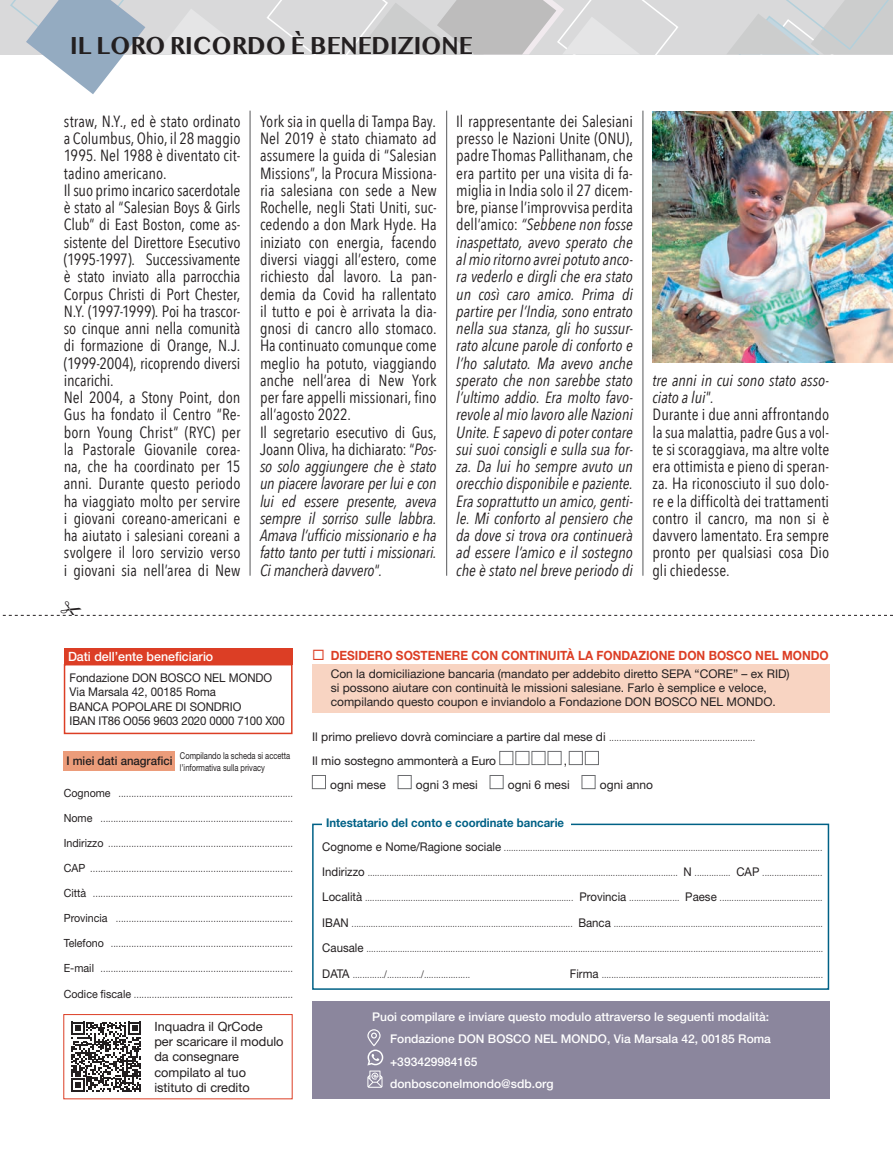
<style>
.page{position:relative;width:893px;height:1149px;background:#fff}
.page>*{position:absolute;margin:0;border:0;box-sizing:border-box;transform-origin:0 0}
.t1{font:700 22.5px "Bangla MN";color:#231f20;scale:.9 1}
.t2{font:16.2px/17.2px "Avenir Next Condensed";color:#231f20}
.t3{font:italic 16.2px/17.2px "Avenir Next Condensed";color:#231f20;text-align:justify}
.t4{font:12.75px/15.3px "Helvetica Neue LT Std";color:#231f20}
.t5{font:700 12.75px "Helvetica Neue LT Std";color:#dc3e25;scale:.93 1}
.t6{font:500 12.75px "Helvetica Neue LT Std";color:#fff}
.t7{font:12px/14.4px "Helvetica Neue LT Std";color:#231f20}
.t8{font:500 12px/22.2px "Helvetica Neue LT Std";color:#fff}
.t9{font:12px/14.4px "Helvetica Neue LT Std";color:#231f20;scale:.95 1}
.t10{font:700 12px "Helvetica Neue LT Std";color:#006186;scale:.95 1}
.t11{font:500 12px "Helvetica Neue LT Std";color:#231f20;scale:.95 1}
.t12{font:300 condensed 11.25px "Helvetica Neue LT Std";color:#231f20;scale:.95 1}
.t13{font:300 condensed 10.5px "Helvetica Neue LT Std";color:#231f20;scale:.95 1}
.t14{font:300 condensed 10.5px "Helvetica Neue LT Std";color:#231f20}
.t15{font:9.45px/11.6px "Helvetica Neue LT Std";color:#231f20;scale:.8 1}
.s1{font-style:italic}
.s2{font-style:normal}
.s3{font-weight:400;font-stretch:normal}
.s4{font-weight:400;font-stretch:normal;font-size:12px}
</style>
<div class="page">
<div style="left:63px;top:1013px;width:230px;height:85px;border:1px solid #dc3e25"></div>
<div style="left:312px;top:823px;width:517px;height:166px;border:2px solid #006186"></div>
<div style="left:322px;top:818px;width:249px;height:8px;background:#fff"></div>
<img style="left:652px;top:111px;width:241px;height:251px">
<svg style="left:155px;top:0;width:738px;height:54px;background:#d4d4d5"></svg>
<svg style="left:0;top:0;width:145px;height:94px"></svg>
<hr style="left:643px;top:111px;width:1px;height:464px;background:#57585a">
<hr style="left:446px;top:111px;width:1px;height:464px;background:#57585a">
<hr style="left:250px;top:111px;width:1px;height:464px;background:#57585a">
<div style="left:499px;top:751px;width:14px;height:13px;border:1px solid #6c6d70"></div>
<div style="left:569px;top:751px;width:14px;height:13px;border:1px solid #6c6d70"></div>
<div style="left:585px;top:751px;width:14px;height:13px;border:1px solid #6c6d70"></div>
<div style="left:312px;top:775px;width:14px;height:13px;border:1px solid #6c6d70"></div>
<div style="left:312px;top:1000px;width:517px;height:98px;background:#8b869d"></div>
<svg style="left:367px;top:1029px;width:16px;height:58px"></svg>
<div style="left:64px;top:648px;width:229px;height:16px;background:#dc3e25"></div>
<div style="left:64px;top:663px;width:229px;height:71px;border:2px solid #dc3e25"></div>
<div style="left:64px;top:751px;width:111px;height:19px;background:#ec9c7a"></div>
<svg style="left:71px;top:1021px;width:70px;height:70px"></svg>
<div style="left:312px;top:664px;width:517px;height:49px;background:#f8d4c2"></div>
<svg style="left:3px;top:614px;width:890px;height:1px"></svg>
<h1 class="t1" style="left:70px;top:33px;width:449px">IL LORO RICORDO E` BENEDIZIONE</h1>
<p class="t2" style="left:64px;top:112px;width:178px">straw, N.Y., ed è stato ordinato a Columbus, Ohio, il 28 maggio<br>1995. Nel 1988 è diventato cit&shy;tadino americano.<br>Il suo primo incarico sacerdotale è stato al “Salesian Boys &amp; Girls<br>Club” di East Boston, come as&shy;sistente del Direttore Esecutivo (1995-1997). Successivamente è stato inviato alla parrocchia<br>Corpus Christi di Port Chester,<br>N.Y. (1997-1999). Poi ha trascor&shy;so cinque anni nella comunità di formazione di Orange, N.J. (1999-2004), ricoprendo diversi incarichi.<br>Nel 2004, a Stony Point, don<br>Gus ha fondato il Centro “Re&shy;born Young Christ” (RYC) per la Pastorale Giovanile corea&shy;na, che ha coordinato per 15 anni. Durante questo periodo ha viaggiato molto per servire i giovani coreano-americani e ha aiutato i salesiani coreani a svolgere il loro servizio verso i giovani sia nell’area di New</p>
<p class="t2" style="left:260px;top:112px;width:178px">York sia in quella di Tampa Bay.<br>Nel 2019 è stato chiamato ad assumere la guida di “Salesian<br>Missions”, la Procura Missiona&shy;ria salesiana con sede a New<br>Rochelle, negli Stati Uniti, suc&shy;cedendo a don Mark Hyde. Ha iniziato con energia, facendo diversi viaggi all’estero, come richiesto dal lavoro. La pan&shy;demia da Covid ha rallentato il tutto e poi è arrivata la dia&shy;gnosi di cancro allo stomaco.<br>Ha continuato comunque come meglio ha potuto, viaggiando anche nell’area di New York per fare appelli missionari, fino all’agosto 2022.<br>Il segretario esecutivo di Gus,<br>Joann Oliva, ha dichiarato: “<span class="s1">Pos&shy;so solo aggiungere che è stato un piacere lavorare per lui e con lui ed essere presente, aveva sempre il sorriso sulle labbra.<br>Amava l’ufficio missionario e ha fatto tanto per tutti i missionari.<br>Ci mancherà davvero</span>“<span class="s1">.</span></p>
<p class="t3" style="left:456px;top:112px;width:178px"><span class="s2">Il rappresentante dei Salesiani presso le Nazioni Unite (ONU), padre Thomas Pallithanam, che era partito per una visita di fa&shy;miglia in India solo il 27 dicem&shy;bre, pianse l’improvvisa perdita dell’amico:</span> “Sebbene non fosse inaspettato, avevo sperato che al mio ritorno avrei potuto anco&shy;ra vederlo e dirgli che era stato un così caro amico. Prima di partire per l’India, sono entrato nella sua stanza, gli ho sussur&shy;rato alcune parole di conforto e l’ho salutato. Ma avevo anche sperato che non sarebbe stato l’ultimo addio. Era molto favo&shy;revole al mio lavoro alle Nazioni Unite. E sapevo di poter contare sui suoi consigli e sulla sua for&shy;za. Da lui ho sempre avuto un orecchio disponibile e paziente.<br>Era soprattutto un amico, genti&shy;le. Mi conforto al pensiero che da dove si trova ora continuerà ad essere l’amico e il sostegno che è stato nel breve periodo di</p>
<p class="t2" style="left:652px;top:370px;width:178px"><span class="s1">tre anni in cui sono stato asso&shy;ciato a lui</span>”<span class="s1">.<br></span>Durante i due anni affrontando la sua malattia, padre Gus a vol&shy;te si scoraggiava, ma altre volte era ottimista e pieno di speran&shy;za. Ha riconosciuto il suo dolo&shy;re e la difficoltà dei trattamenti contro il cancro, ma non si è davvero lamentato. Era sempre pronto per qualsiasi cosa Dio gli chiedesse.</p>
<p class="t6" style="left:68px;top:649px;width:147px">Dati dell’ente beneficiario</p>
<p class="t9" style="left:70px;top:670px;width:228px">Fondazione DON BOSCO NEL MONDO<br>Via Marsala 42, 00185 Roma<br>BANCA POPOLARE DI SONDRIO<br>IBAN IT86 O056 9603 2020 0000 7100 X00</p>
<p class="t11" style="left:66px;top:753px;width:113px">I miei dati anagrafici</p>
<p class="t15" style="left:180px;top:749px;width:140px">Compilando la scheda si accetta l’informativa sulla privacy</p>
<p class="t12" style="left:64px;top:786px;width:243px"><span class="s3">Cognome</span> ....................................................................</p>
<p class="t12" style="left:64px;top:811px;width:243px"><span class="s3">Nome</span> ...........................................................................</p>
<p class="t12" style="left:64px;top:836px;width:243px"><span class="s3">Indirizzo</span> ........................................................................</p>
<p class="t12" style="left:64px;top:861px;width:243px"><span class="s3">CAP</span> ...............................................................................</p>
<p class="t12" style="left:64px;top:886px;width:243px"><span class="s3">Città</span> ..............................................................................</p>
<p class="t12" style="left:64px;top:911px;width:243px"><span class="s3">Provincia</span> .....................................................................</p>
<p class="t12" style="left:64px;top:936px;width:243px"><span class="s3">Telefono</span> .......................................................................</p>
<p class="t12" style="left:64px;top:961px;width:243px"><span class="s3">E-mail</span> ...........................................................................</p>
<p class="t12" style="left:64px;top:986px;width:243px"><span class="s3">Codice fiscale</span> ..............................................................</p>
<p class="t4" style="left:154px;top:1018px;width:131px">Inquadra il QrCode per scaricare il modulo da consegnare compilato al tuo istituto di credito</p>
<p class="t5" style="left:312px;top:647px;width:557px">◻ DESIDERO SOSTENERE CON CONTINUITÀ LA FONDAZIONE DON BOSCO NEL MONDO</p>
<p class="t7" style="left:331px;top:665px;width:460px">Con la domiciliazione bancaria (mandato per addebito diretto SEPA “CORE” – ex RID) si possono aiutare con continuità le missioni salesiane. Farlo è semplice e veloce, compilando questo coupon e inviandolo a Fondazione DON BOSCO NEL MONDO.</p>
<p class="t14" style="left:312px;top:730px;width:445px"><span class="s4">Il primo prelievo dovrà cominciare a partire dal mese di</span> ..........................................................</p>
<p class="t7" style="left:312px;top:753px;width:186px">Il mio sostegno ammonterà a Euro</p>
<p class="t7" style="left:564px;top:753px;width:5px">,</p>
<p class="t7" style="left:330px;top:777px;width:57px">ogni mese</p>
<p class="t7" style="left:416px;top:777px;width:63px">ogni 3 mesi</p>
<p class="t7" style="left:508px;top:777px;width:63px">ogni 6 mesi</p>
<p class="t7" style="left:600px;top:777px;width:55px">ogni anno</p>
<p class="t10" style="left:326px;top:814px;width:252px">Intestatario del conto e coordinate bancarie</p>
<p class="t13" style="left:322px;top:840px;width:528px"><span class="s4">Cognome e Nome/Ragione sociale</span> .....................................................................................................................................</p>
<p class="t13" style="left:322px;top:866px;width:528px"><span class="s4">Indirizzo</span> ................................................................................................................................. <span class="s4">N</span> ............... <span class="s4">CAP</span> .........................</p>
<p class="t13" style="left:322px;top:891px;width:528px"><span class="s4">Località</span> ....................................................................................... <span class="s4">Provincia</span> ..................... <span class="s4">Paese</span> ...........................................</p>
<p class="t13" style="left:322px;top:916px;width:528px"><span class="s4">IBAN</span> ............................................................................................ <span class="s4">Banca</span> .......................................................................................</p>
<p class="t13" style="left:322px;top:942px;width:529px"><span class="s4">Causale</span> ..............................................................................................................................................................................................</p>
<p class="t8" style="left:390px;top:1005px;width:382px;text-indent:-18px">Puoi compilare e inviare questo modulo attraverso le seguenti modalità:<br>Fondazione DON BOSCO NEL MONDO, Via Marsala 42, 00185 Roma +393429984165<br>donbosconelmondo@sdb.org</p>
</div>
